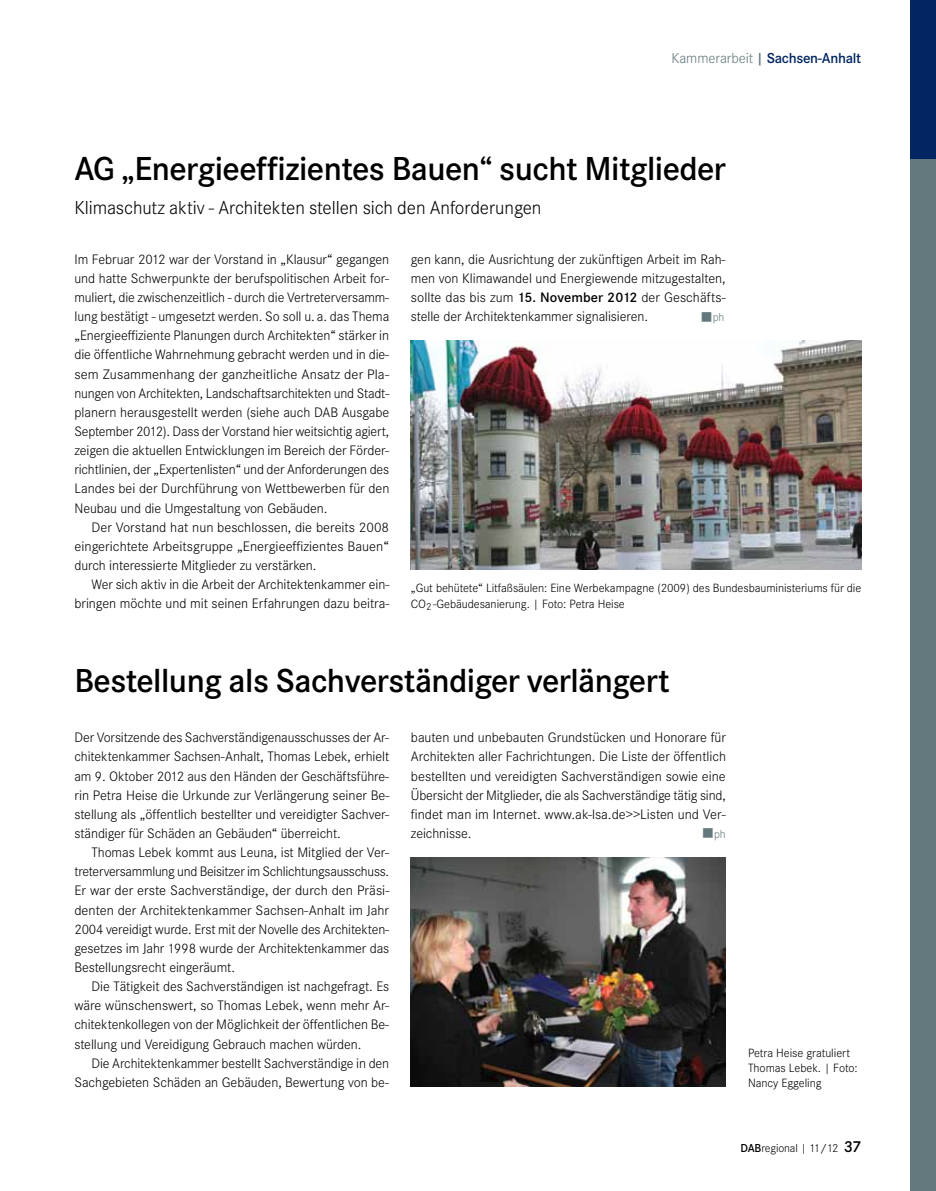
<style>
.page{position:relative;width:936px;height:1191px;background:#fff}
.page>*{position:absolute;margin:0;border:0;box-sizing:border-box;transform-origin:0 0}
.t1{font:600 34.5px "Corporate S";letter-spacing:-.015em;color:#000}
.t2{font:300 19.5px "Corporate S";letter-spacing:-.005em;color:#000}
.t3{font:600 15px "Corporate S";letter-spacing:-.02em;color:#002561}
.t4{font:300 14.25px/19.2px "Corporate S";letter-spacing:-.005em;color:#000;text-align:justify}
.t5{font:300 14.25px "Corporate S";letter-spacing:-.005em;color:#000;scale:1.04 1}
.t6{font:300 12.45px/15px "Corporate S";letter-spacing:-.005em;color:#000}
.t7{font:300 12px "Corporate S";letter-spacing:-.01em;color:#000}
.t8{font:300 12px "Corporate S";color:#63797d}
.s1{font-weight:300;color:#63797d}
.s2{color:#63797d}
.s3{font-weight:600}
.s4{font-weight:600;font-size:16.5px}
</style>
<div class="page">
<div style="left:910px;top:0;width:25px;height:1191px;background:#63797d"></div>
<div style="left:910px;top:0;width:25px;height:158px;background:#002561"></div>
<img style="left:411px;top:857px;width:314px;height:229px">
<img style="left:411px;top:340px;width:450px;height:230px">
<p class="t3" style="left:671px;top:49px;width:191px"><span class="s1">Kammerarbeit</span> <span class="s2">|</span> Sachsen-Anhalt</p>
<p class="t1" style="left:74px;top:149px;width:653px">AG „Energieeffizientes Bauen“ sucht Mitglieder</p>
<p class="t2" style="left:74px;top:197px;width:468px">Klimaschutz aktiv - Architekten stellen sich den Anforderungen</p>
<p class="t4" style="left:411px;top:249px;width:316px">gen kann, die Ausrichtung der zukünftigen Arbeit im Rah&shy;men von Klimawandel und Energiewende mitzugestalten, sollte das bis zum <span class="s3">15. November 2012</span> der Geschäfts&shy;stelle der Architektenkammer signalisieren.</p>
<p class="t4" style="left:74px;top:249px;width:316px">Im Februar 2012 war der Vorstand in „Klausur“ gegangen</p>
<p class="t4" style="left:74px;top:269px;width:316px">und hatte Schwerpunkte der berufspolitischen Arbeit for-</p>
<p class="t4" style="left:74px;top:288px;width:316px">muliert, die zwischenzeitlich - durch die Vertreterversamm-</p>
<p class="t4" style="left:74px;top:307px;width:316px">lung bestätigt - umgesetzt werden. So soll u. a. das Thema</p>
<p class="t4" style="left:74px;top:326px;width:316px">„Energieeffiziente Planungen durch Architekten“ stärker in</p>
<p class="t4" style="left:74px;top:345px;width:316px">die öffentliche Wahrnehmung gebracht werden und in die-</p>
<p class="t5" style="left:74px;top:366px;width:304px">sem Zusammenhang der ganzheitliche Ansatz der Pla-</p>
<p class="t4" style="left:74px;top:383px;width:316px">nungen von Architekten, Landschaftsarchitekten und Stadt-</p>
<p class="t4" style="left:74px;top:403px;width:316px">planern herausgestellt werden (siehe auch DAB Ausgabe</p>
<p class="t4" style="left:74px;top:422px;width:316px">September 2012). Dass der Vorstand hier weitsichtig agiert,</p>
<p class="t4" style="left:74px;top:441px;width:316px">zeigen die aktuellen Entwicklungen im Bereich der Förder-</p>
<p class="t4" style="left:74px;top:460px;width:316px">richtlinien, der „Expertenlisten“ und der Anforderungen des</p>
<p class="t4" style="left:74px;top:479px;width:316px">Landes bei der Durchführung von Wettbewerben für den</p>
<p class="t4" style="left:74px;top:498px;width:254px">Neubau und die Umgestaltung von Gebäuden.</p>
<p class="t4" style="left:91px;top:517px;width:299px">Der Vorstand hat nun beschlossen, die bereits 2008</p>
<p class="t4" style="left:74px;top:536px;width:316px">eingerichtete Arbeitsgruppe „Energieeffizientes Bauen“</p>
<p class="t4" style="left:74px;top:556px;width:243px">durch interessierte Mitglieder zu verstärken.</p>
<p class="t4" style="left:91px;top:575px;width:299px">Wer sich aktiv in die Arbeit der Architektenkammer ein-</p>
<p class="t4" style="left:74px;top:594px;width:316px">bringen möchte und mit seinen Erfahrungen dazu beitra-</p>
<p class="t8" style="left:700px;top:310px;width:25px">■ph</p>
<p class="t6" style="left:411px;top:580px;width:452px;line-height:15.8px">„Gut behütete“ Litfaßsäulen: Eine Werbekampagne (2009) des Bundesbauministeriums für die<br>CO<sub>2</sub> -Gebäudesanierung. | Foto: Petra Heise</p>
<p class="t1" style="left:74px;top:661px;width:596px">Bestellung als Sachverständiger verlängert</p>
<p class="t4" style="left:74px;top:728px;width:316px">Der Vorsitzende des Sachverständigenausschusses der Ar-</p>
<p class="t4" style="left:74px;top:747px;width:316px">chitektenkammer Sachsen-Anhalt, Thomas Lebek, erhielt</p>
<p class="t4" style="left:74px;top:766px;width:316px">am 9. Oktober 2012 aus den Händen der Geschäftsführe-</p>
<p class="t4" style="left:74px;top:785px;width:316px">rin Petra Heise die Urkunde zur Verlängerung seiner Be-</p>
<p class="t4" style="left:74px;top:804px;width:316px">stellung als „öffentlich bestellter und vereidigter Sachver-</p>
<p class="t4" style="left:74px;top:823px;width:268px">ständiger für Schäden an Gebäuden“ überreicht.</p>
<p class="t4" style="left:91px;top:843px;width:299px">Thomas Lebek kommt aus Leuna, ist Mitglied der Ver-</p>
<p class="t4" style="left:74px;top:862px;width:316px">treterversammlung und Beisitzer im Schlichtungsausschuss.</p>
<p class="t4" style="left:74px;top:881px;width:316px">Er war der erste Sachverständige, der durch den Präsi-</p>
<p class="t4" style="left:74px;top:900px;width:316px">denten der Architektenkammer Sachsen-Anhalt im Jahr</p>
<p class="t4" style="left:74px;top:919px;width:316px">2004 vereidigt wurde. Erst mit der Novelle des Architekten-</p>
<p class="t4" style="left:74px;top:938px;width:316px">gesetzes im Jahr 1998 wurde der Architektenkammer das</p>
<p class="t4" style="left:74px;top:957px;width:162px">Bestellungsrecht eingeräumt.</p>
<p class="t4" style="left:91px;top:977px;width:299px">Die Tätigkeit des Sachverständigen ist nachgefragt. Es</p>
<p class="t4" style="left:74px;top:996px;width:316px">wäre wünschenswert, so Thomas Lebek, wenn mehr Ar-</p>
<p class="t4" style="left:74px;top:1015px;width:316px">chitektenkollegen von der Möglichkeit der öffentlichen Be-</p>
<p class="t4" style="left:74px;top:1034px;width:288px">stellung und Vereidigung Gebrauch machen würden.</p>
<p class="t4" style="left:91px;top:1053px;width:299px">Die Architektenkammer bestellt Sachverständige in den</p>
<p class="t4" style="left:74px;top:1072px;width:316px">Sachgebieten Schäden an Gebäuden, Bewertung von be-</p>
<p class="t4" style="left:411px;top:728px;width:316px">bauten und unbebauten Grundstücken und Honorare für Architekten aller Fachrichtungen. Die Liste der öffentlich bestellten und vereidigten Sachverständigen sowie eine Übersicht der Mitglieder, die als Sachverständige tätig sind, findet man im Internet. www.ak-lsa.de&gt;&gt;Listen und Ver&shy;zeichnisse.</p>
<p class="t8" style="left:701px;top:827px;width:25px">■ph</p>
<p class="t6" style="left:748px;top:1045px;width:111px">Petra Heise gratuliert<br>Thomas Lebek. | Foto:<br>Nancy Eggeling</p>
<p class="t7" style="left:740px;top:1141px;width:122px"><span class="s3">DAB</span>regional | 11/12 <span class="s4">37</span></p>
</div>
